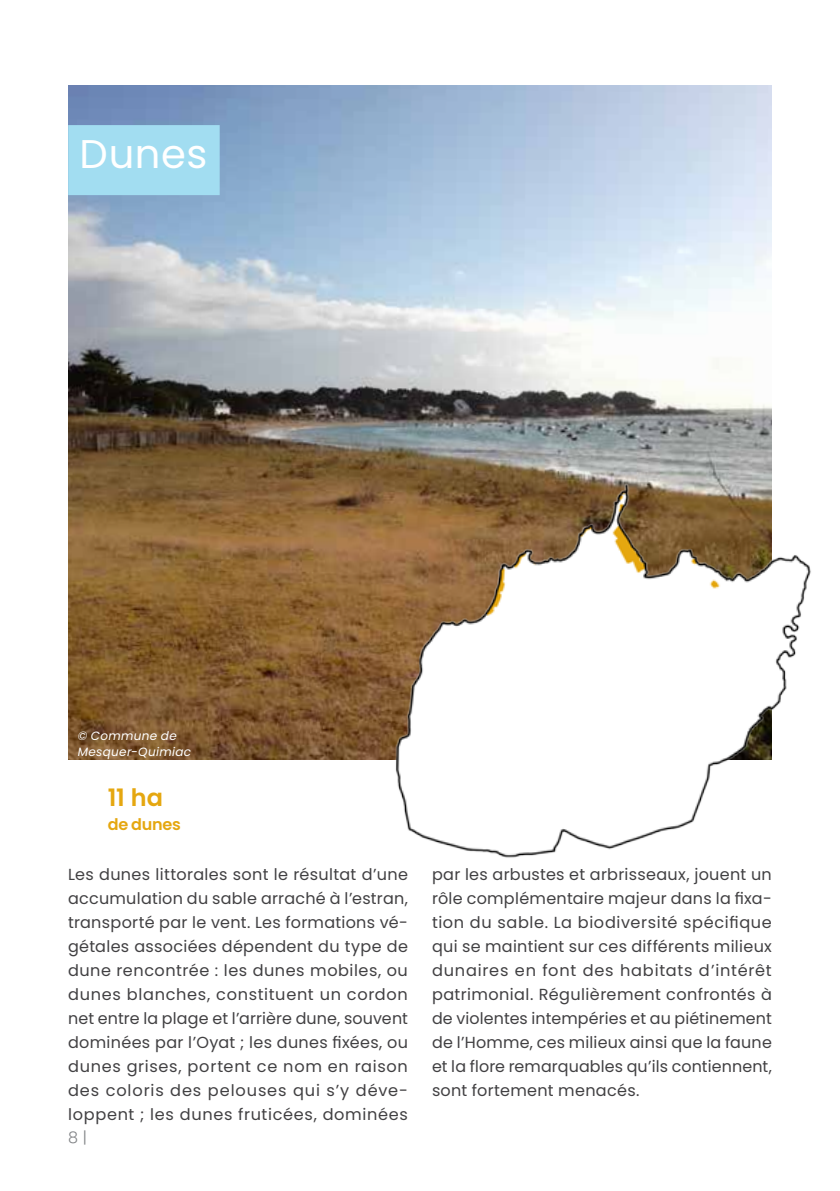
<style>
.page{position:relative;width:840px;height:1191px;background:#fff}
.page>*{position:absolute;margin:0;border:0;box-sizing:border-box;transform-origin:0 0}
.t1{font:40px "Poppins";letter-spacing:.015em;color:#fff}
.t2{font:600 24px "Poppins";color:#e5a710}
.t3{font:16px/24px "Poppins";letter-spacing:.03em;color:#414042;text-align:justify}
.t4{font:600 16px "Poppins";letter-spacing:-.015em;color:#e5a710}
.t5{font:300 16px "Poppins";color:#808285}
.t6{font:italic 12px/16px "Poppins";letter-spacing:.025em;color:#fff}
</style>
<div class="page">
<img style="left:68px;top:85px;width:703px;height:675px">
<div style="left:68px;top:125px;width:151px;height:70px;background:#a2ddf1"></div>
<img style="left:305px;top:483px;width:506px;height:375px">
<h1 class="t1" style="left:80px;top:131px;width:129px">Dunes</h1>
<p class="t6" style="left:78px;top:728px;width:115px">© Commune de<br>Mesquer-Quimiac</p>
<h2 class="t2" style="left:108px;top:783px;width:57px">11 ha</h2>
<p class="t4" style="left:108px;top:815px;width:74px">de dunes</p>
<p class="t3" style="left:68px;top:862px;width:341px">Les dunes littorales sont le résultat d’une accumulation du sable arraché à l’estran, transporté par le vent. Les formations vé&shy;gétales associées dépendent du type de dune rencontrée : les dunes mobiles, ou dunes blanches, constituent un cordon net entre la plage et l’arrière dune, souvent dominées par l’Oyat ; les dunes fixées, ou dunes grises, portent ce nom en raison des coloris des pelouses qui s’y déve&shy;loppent ; les dunes fruticées, dominées</p>
<p class="t3" style="left:432px;top:862px;width:341px">par les arbustes et arbrisseaux, jouent un rôle complémentaire majeur dans la fixa&shy;tion du sable. La biodiversité spécifique qui se maintient sur ces différents milieux dunaires en font des habitats d’intérêt patrimonial. Régulièrement confrontés à de violentes intempéries et au piétinement de l’Homme, ces milieux ainsi que la faune et la flore remarquables qu’ils contiennent, sont fortement menacés.</p>
<p class="t5" style="left:68px;top:1127px;width:20px">8 |</p>
</div>
